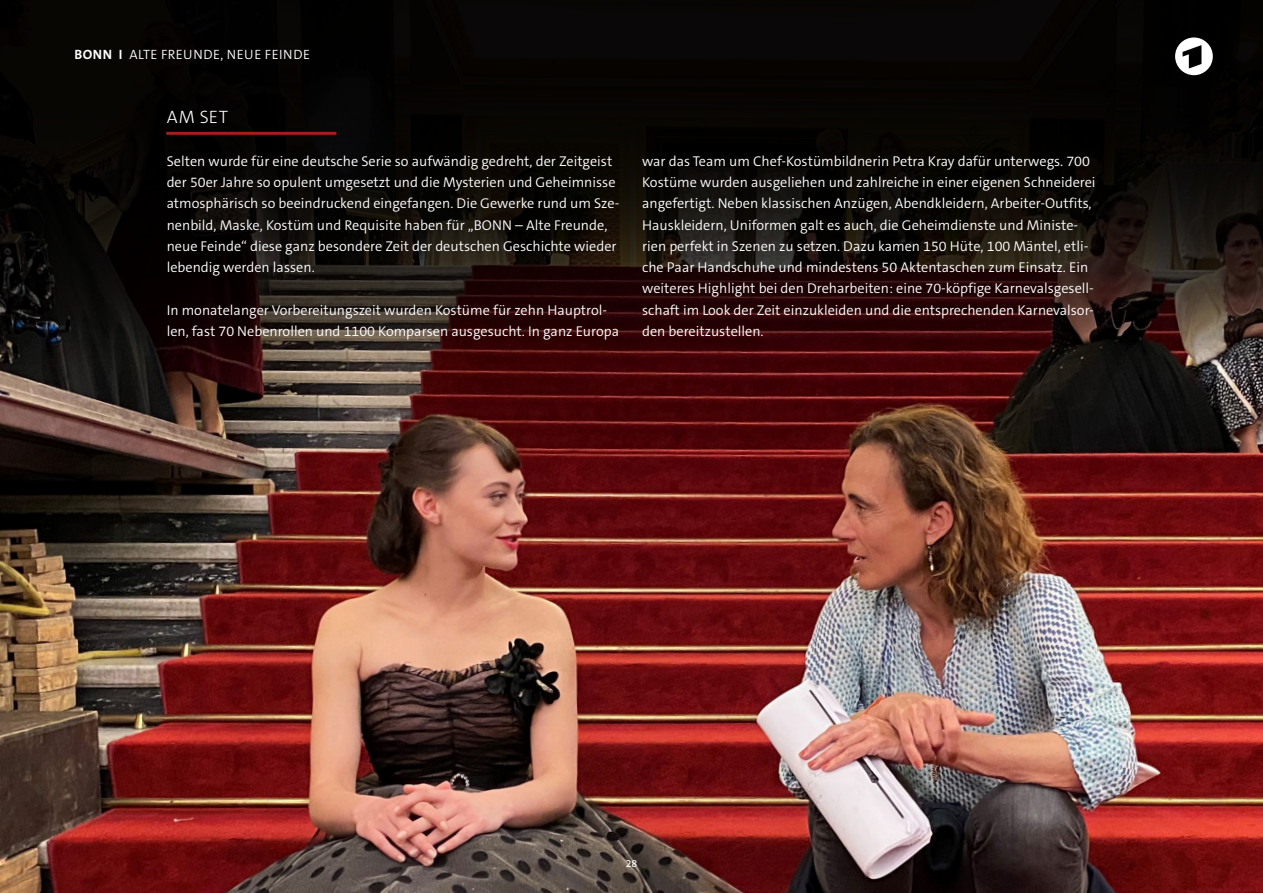
<style>
.page{position:relative;width:1263px;height:893px;background:#fff}
.page>*{position:absolute;margin:0;border:0;box-sizing:border-box;transform-origin:0 0}
.t1{font:300 18px "The Sans C5";color:#fff}
.t2{font:300 14.25px/21.3px "The Sans C5";color:#fff}
.t3{font:300 13.5px "The Sans C5";letter-spacing:.035em;color:#fff}
.t4{font:10.5px "The Sans C5";color:#fff}
.s1{font-weight:700}
</style>
<div class="page">
<img style="left:0;top:366px;width:1263px;height:527px">
<svg style="left:0;top:353px;width:1263px;height:13px;background:#3d1818"></svg>
<svg style="left:0;top:0;width:1263px;height:353px;background:#110a08"></svg>
<hr style="left:166px;top:132px;width:170px;height:3px;background:#a61c1f">
<svg style="left:1175px;top:37px;width:38px;height:38px"></svg>
<p class="t3" style="left:75px;top:45px;width:237px"><span class="s1">BONN I</span> ALTE FREUNDE, NEUE FEINDE</p>
<p class="t1" style="left:167px;top:106px;width:63px">AM SET</p>
<p class="t2" style="left:167px;top:150px;width:454px">Selten wurde für eine deutsche Serie so aufwändig gedreht, der Zeitgeist der 50er Jahre so opulent umgesetzt und die Mysterien und Geheimnisse atmosphärisch so beeindruckend eingefangen. Die Gewerke rund um Sze&shy;nenbild, Maske, Kostüm und Requisite haben für „BONN – Alte Freunde, neue Feinde“ diese ganz besondere Zeit der deutschen Geschichte wieder lebendig werden lassen.</p>
<p class="t2" style="left:167px;top:299px;width:454px">In monatelanger Vorbereitungszeit wurden Kostüme für zehn Hauptrol&shy;len, fast 70 Nebenrollen und 1100 Komparsen ausgesucht. In ganz Europa</p>
<p class="t2" style="left:642px;top:150px;width:455px">war das Team um Chef-Kostümbildnerin Petra Kray dafür unterwegs. 700<br>Kostüme wurden ausgeliehen und zahlreiche in einer eigenen Schneiderei angefertigt. Neben klassischen Anzügen, Abendkleidern, Arbeiter-Outfits, Hauskleidern, Uniformen galt es auch, die Geheimdienste und Ministe&shy;rien perfekt in Szenen zu setzen. Dazu kamen 150 Hüte, 100 Mäntel, etli&shy;che Paar Handschuhe und mindestens 50 Aktentaschen zum Einsatz. Ein weiteres Highlight bei den Dreharbeiten: eine 70-köpfige Karnevalsgesell&shy;schaft im Look der Zeit einzukleiden und die entsprechenden Karnevalsor&shy;den bereitzustellen.</p>
<p class="t4" style="left:626px;top:857px;width:13px">28</p>
</div>
